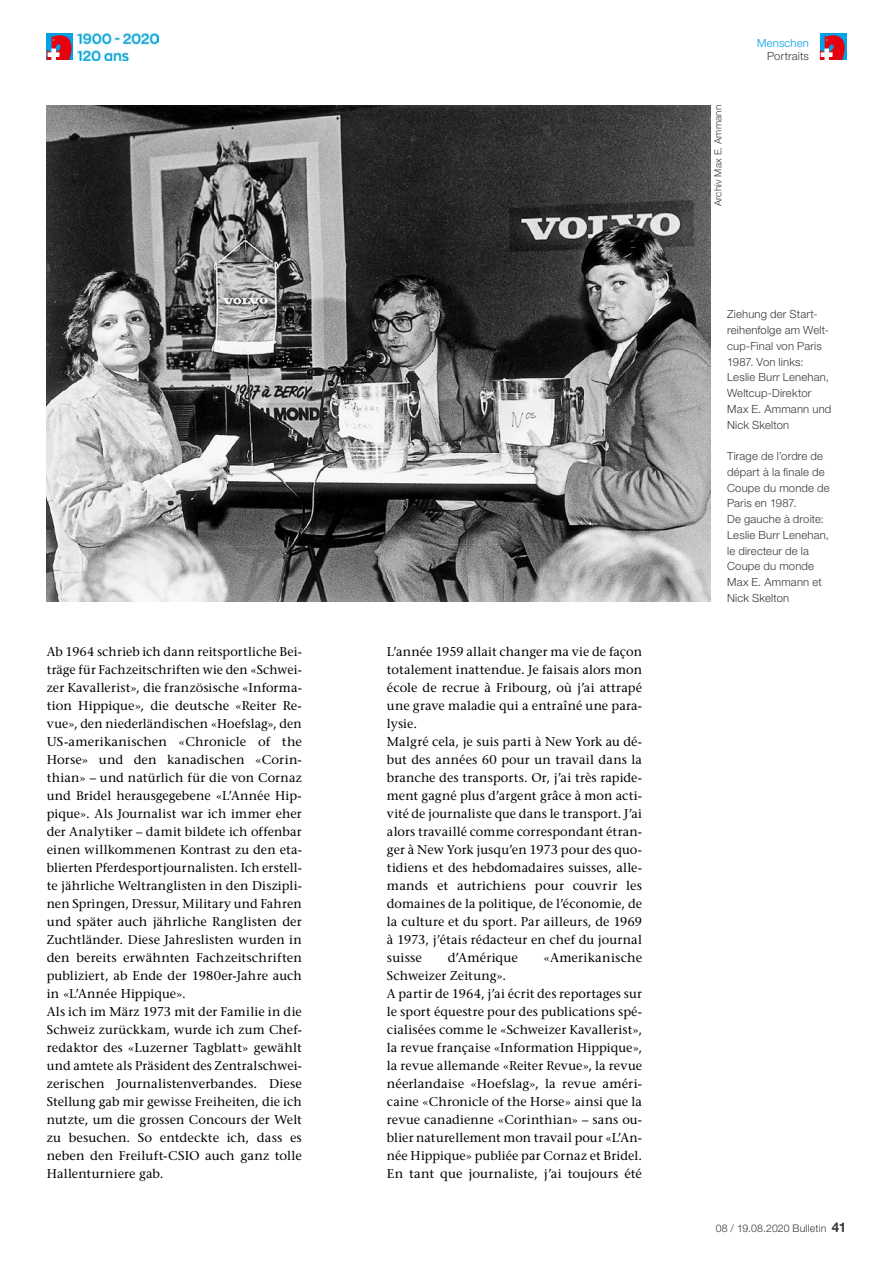
<style>
.page{position:relative;width:893px;height:1263px;background:#fff}
.page>*{position:absolute;margin:0;border:0;box-sizing:border-box;transform-origin:0 0}
.t1{font:500 12.75px/18px "Stone Serif Std";letter-spacing:.01em;color:#000}
.t2{font:300 11.25px/15.8px "Helvetica Neue LT Std";letter-spacing:.015em;color:#383937}
.t3{font:300 11.25px "Helvetica Neue LT Std";letter-spacing:.02em;color:#00a1e5}
.t4{font:300 10.5px "Helvetica Neue LT Std";letter-spacing:.015em;color:#383937}
.t5{font:300 9.75px "Helvetica Neue LT Std";letter-spacing:.02em;color:#383937}
.s1{font-weight:700;font-size:13.5px}
</style>
<div class="page">
<div style="left:820px;top:34px;width:26px;height:26px;background:#00a1e5"></div>
<svg style="left:820px;top:35px;width:25px;height:25px"></svg>
<div style="left:47px;top:34px;width:26px;height:26px;background:#00a1e5"></div>
<svg style="left:47px;top:35px;width:25px;height:25px"></svg>
<img style="left:76px;top:33px;width:83px;height:27px">
<img style="left:47px;top:105px;width:663px;height:497px">
<p class="t1" style="left:47px;top:642px;width:257px">Ab 1964 schrieb ich dann reitsportliche Bei&shy;träge für Fachzeitschriften wie den «Schwei&shy;zer Kavallerist», die französische «Informa&shy;tion Hippique», die deutsche «Reiter Re&shy;vue», den niederländischen «Hoefslag», den US-amerikanischen «Chronicle of the Horse» und den kanadischen «Corin&shy;thian» – und natürlich für die von Cornaz und Bridel herausgegebene «L’Année Hip&shy;pique». Als Journalist war ich immer eher der Analytiker – damit bildete ich offenbar einen willkommenen Kontrast zu den eta&shy;blierten Pferdesportjournalisten. Ich erstell&shy;te jährliche Weltranglisten in den Diszipli&shy;nen Springen, Dressur, Military und Fahren und später auch jährliche Ranglisten der Zuchtländer. Diese Jahreslisten wurden in den bereits erwähnten Fachzeitschriften publiziert, ab Ende der 1980er-Jahre auch in «L’Année Hippique».<br>Als ich im März 1973 mit der Familie in die Schweiz zurückkam, wurde ich zum Chef&shy;redaktor des «Luzerner Tagblatt» gewählt und amtete als Präsident des Zentralschwei&shy;zerischen Journalistenverbandes. Diese Stellung gab mir gewisse Freiheiten, die ich nutzte, um die grossen Concours der Welt zu besuchen. So entdeckte ich, dass es neben den Freiluft-CSIO auch ganz tolle Hallenturniere gab.</p>
<p class="t1" style="left:387px;top:642px;width:257px">L’année 1959 allait changer ma vie de façon totalement inattendue. Je faisais alors mon école de recrue à Fribourg, où j’ai attrapé une grave maladie qui a entraîné une para&shy;lysie.<br>Malgré cela, je suis parti à New York au dé&shy;but des années 60 pour un travail dans la branche des transports. Or, j’ai très rapide&shy;ment gagné plus d’argent grâce à mon acti&shy;vité de journaliste que dans le transport. J’ai alors travaillé comme correspondant étran&shy;ger à New York jusqu’en 1973 pour des quo&shy;tidiens et des hebdomadaires suisses, alle&shy;mands et autrichiens pour couvrir les domaines de la politique, de l’économie, de la culture et du sport. Par ailleurs, de 1969 à 1973, j’étais rédacteur en chef du journal suisse</p>
<p class="t1" style="left:448px;top:948px;width:72px">d’Amérique</p>
<p class="t1" style="left:544px;top:948px;width:100px">«Amerikanische</p>
<p class="t1" style="left:387px;top:966px;width:257px">Schweizer Zeitung».<br>A partir de 1964, j’ai écrit des reportages sur le sport équestre pour des publications spé&shy;cialisées comme le «Schweizer Kavallerist», la revue française «Information Hippique», la revue allemande «Reiter Revue», la revue néerlandaise «Hoefslag», la revue améri&shy;caine «Chronicle of the Horse» ainsi que la revue canadienne «Corinthian» – sans ou&shy;blier naturellement mon travail pour «L’An&shy;née Hippique» publiée par Cornaz et Bridel.<br>En tant que journaliste, j’ai toujours été</p>
<p class="t5" style="left:712px;top:206px;width:103px;rotate:-90deg">Archiv Max E. Ammann</p>
<p class="t3" style="left:757px;top:36px;width:53px">Menschen</p>
<p class="t2" style="left:767px;top:48px;width:43px">Portraits</p>
<p class="t2" style="left:727px;top:306px;width:106px">Ziehung der Start&shy;reihenfolge am Welt&shy;cup-Final von Paris<br>1987. Von links:<br>Leslie Burr Lenehan,<br>Weltcup-Direktor<br>Max E. Ammann und<br>Nick Skelton</p>
<p class="t2" style="left:727px;top:448px;width:104px">Tirage de l’ordre de départ à la finale de<br>Coupe du monde de<br>Paris en 1987.<br>De gauche à droite:<br>Leslie Burr Lenehan, le directeur de la<br>Coupe du monde<br>Max E. Ammann et<br>Nick Skelton</p>
<p class="t4" style="left:716px;top:1222px;width:132px">08 / 19.08.2020 Bulletin <span class="s1">41</span></p>
</div>
